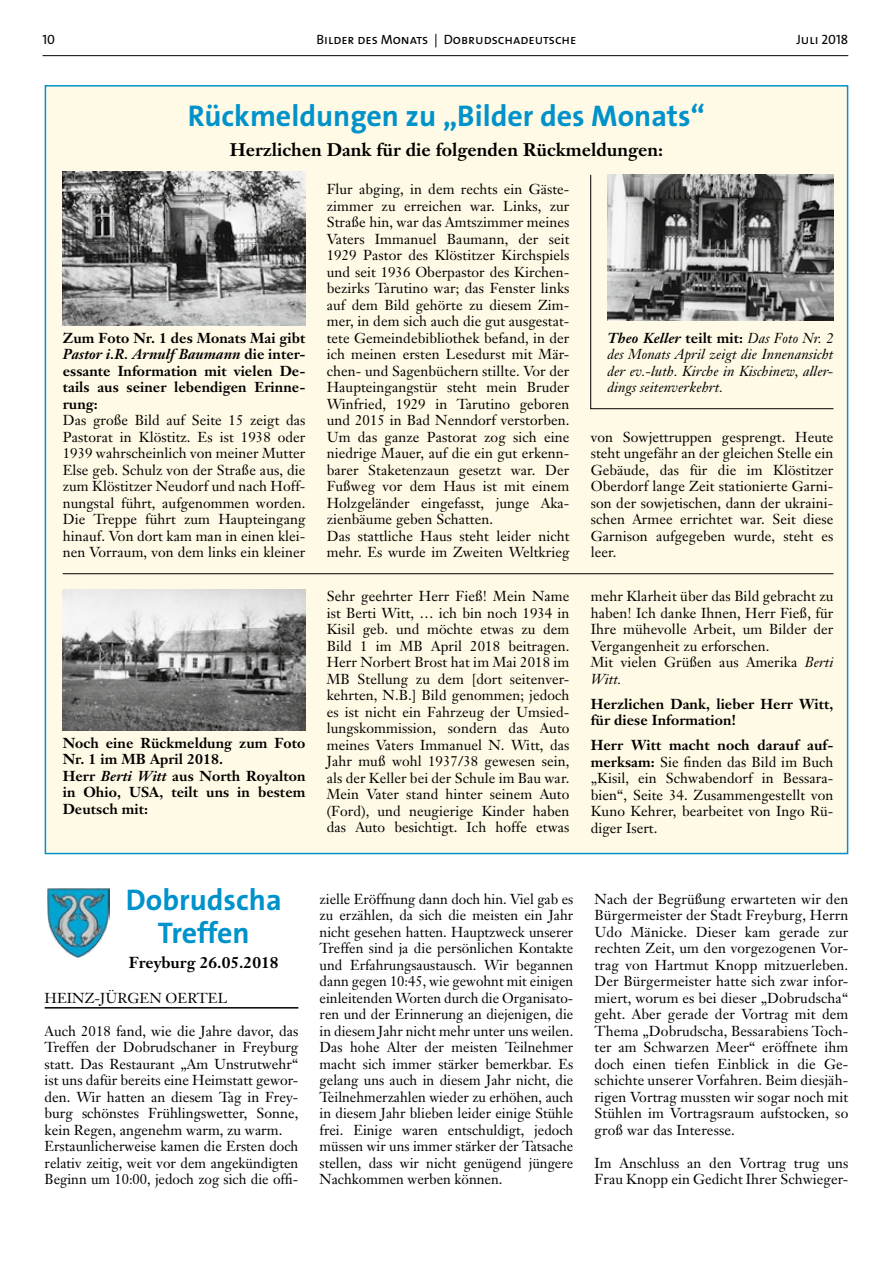
<style>
.page{position:relative;width:893px;height:1263px;background:#fff}
.page>*{position:absolute;margin:0;border:0;box-sizing:border-box;transform-origin:0 0}
.t1{font:700 30px/33px "The Sans B7";color:#0092ca;text-align:center}
.t2{font:700 18px "Janson Text";color:#000}
.t3{font:700 15.75px "Janson Text";color:#000}
.t4{font:14.25px/16.5px "Janson Text";letter-spacing:.005em;color:#000;text-align:justify}
.t5{font:700 14.25px/16.5px "Janson Text";letter-spacing:.005em;color:#000}
.t6{font:italic 14.25px/16.5px "Janson Text";letter-spacing:.005em;color:#000;text-align:justify}
.t7{font:13.5px "The Sans Caps";color:#000}
.s1{font-style:italic}
.s2{font-weight:700}
.s3{font-weight:700;font-style:normal}
</style>
<div class="page">
<hr style="left:43px;top:55px;width:805px;height:1px;background:#000">
<div style="left:45px;top:86px;width:803px;height:767px;background:#fffae5"></div>
<img style="left:63px;top:172px;width:242px;height:153px">
<img style="left:63px;top:589px;width:242px;height:142px">
<hr style="left:45px;top:1007px;width:253px;height:1px;background:#000">
<svg style="left:590px;top:174px;width:244px;height:235px"></svg>
<hr style="left:63px;top:573px;width:770px;height:1px;background:#000">
<img style="left:47px;top:888px;width:62px;height:69px">
<p class="t7" style="left:43px;top:28px;width:14px">10</p>
<p class="t7" style="left:317px;top:28px;width:261px">Bilder des Monats | Dobrudschadeutsche</p>
<p class="t7" style="left:796px;top:28px;width:53px">Juli 2018</p>
<h1 class="t1" style="left:188px;top:100px;width:519px">Rückmeldungen zu „Bilder des Monats“</h1>
<p class="t2" style="left:230px;top:138px;width:435px">Herzlichen Dank für die folgenden Rückmeldungen:</p>
<p class="t5" style="left:63px;top:329px;width:244px;text-align:justify">Zum Foto Nr. 1 des Monats Mai gibt <span class="s1">Pastor i.R. Arnulf Baumann</span> die inter&shy;essante Information mit vielen De&shy;tails aus seiner lebendigen Erinne&shy;rung:</p>
<p class="t4" style="left:63px;top:412px;width:244px">Das große Bild auf Seite 15 zeigt das Pastorat in Klöstitz. Es ist 1938 oder 1939 wahrscheinlich von meiner Mutter Else geb. Schulz von der Straße aus, die zum Klöstitzer Neudorf und nach Hoff&shy;nungstal führt, aufgenommen worden.<br>Die Treppe führt zum Haupteingang hinauf. Von dort kam man in einen klei&shy;nen Vorraum, von dem links ein kleiner</p>
<p class="t5" style="left:63px;top:734px;width:244px">Noch eine Rückmeldung zum Foto<br>Nr. 1 im MB April 2018.<br>Herr <span class="s1">Berti Witt</span> aus North Royalton in Ohio, USA, teilt uns in bestem<br>Deutsch mit:</p>
<p class="t4" style="left:327px;top:181px;width:244px;text-align:left">Flur abging, in dem rechts ein Gäste&shy;zimmer zu erreichen war. Links, zur Straße hin, war das Amtszimmer meines Vaters Immanuel Baumann, der seit 1929 Pastor des Klöstitzer Kirchspiels und seit 1936 Oberpastor des Kirchen&shy;bezirks Tarutino war; das Fenster links auf dem Bild gehörte zu diesem Zim&shy;mer, in dem sich auch die gut ausgestat&shy;tete Gemeindebibliothek befand, in der ich meinen ersten Lesedurst mit Mär&shy;chen- und Sagenbüchern stillte. Vor der Haupteingangstür steht mein Bruder Winfried, 1929 in Tarutino geboren und 2015 in Bad Nenndorf verstorben.<br>Um das ganze Pastorat zog sich eine niedrige Mauer, auf die ein gut erkenn&shy;barer Staketenzaun gesetzt war. Der Fußweg vor dem Haus ist mit einem Holzgeländer eingefasst, junge Aka&shy;zienbäume geben Schatten.<br>Das stattliche Haus steht leider nicht mehr. Es wurde im Zweiten Weltkrieg</p>
<p class="t6" style="left:607px;top:330px;width:228px"><span class="s2">Theo Keller</span> <span class="s3">teilt mit:</span> Das Foto Nr. 2 des Monats April zeigt die Innenansicht der ev.-luth. Kirche in Kischinew, aller&shy;dings seitenverkehrt.</p>
<p class="t4" style="left:591px;top:428px;width:244px">von Sowjettruppen gesprengt. Heute steht ungefähr an der gleichen Stelle ein Gebäude, das für die im Klöstitzer Oberdorf lange Zeit stationierte Garni&shy;son der sowjetischen, dann der ukraini&shy;schen Armee errichtet war. Seit diese Garnison aufgegeben wurde, steht es leer.</p>
<p class="t4" style="left:327px;top:588px;width:244px">Sehr geehrter Herr Fieß! Mein Name ist Berti Witt, … ich bin noch 1934 in Kisil geb. und möchte etwas zu dem Bild 1 im MB April 2018 beitragen.<br>Herr Norbert Brost hat im Mai 2018 im MB Stellung zu dem [dort seitenver&shy;kehrten, N.B.] Bild genommen; jedoch es ist nicht ein Fahrzeug der Umsied&shy;lungskommission, sondern das Auto meines Vaters Immanuel N. Witt, das Jahr muß wohl 1937/38 gewesen sein, als der Keller bei der Schule im Bau war.<br>Mein Vater stand hinter seinem Auto (Ford), und neugierige Kinder haben das Auto besichtigt. Ich hoffe etwas</p>
<p class="t4" style="left:591px;top:588px;width:244px;text-align:left">mehr Klarheit über das Bild gebracht zu haben! Ich danke Ihnen, Herr Fieß, für<br>Ihre mühevolle Arbeit, um Bilder der<br>Vergangenheit zu erforschen.<br>Mit vielen Grüßen aus Amerika <span class="s1">Berti<br>Witt.</span></p>
<p class="t5" style="left:591px;top:695px;width:244px">Herzlichen Dank, lieber Herr Witt, für diese Information!</p>
<p class="t4" style="left:591px;top:737px;width:244px"><span class="s2">Herr Witt macht noch darauf auf&shy;merksam:</span> Sie finden das Bild im Buch „Kisil, ein Schwabendorf in Bessara&shy;bien“, Seite 34. Zusammengestellt von Kuno Kehrer, bearbeitet von Ingo Rü&shy;diger Isert.</p>
<h1 class="t1" style="left:126px;top:884px;width:157px">Dobrudscha<br>Treffen</h1>
<p class="t3" style="left:129px;top:953px;width:151px">Freyburg 26.05.2018</p>
<p class="t4" style="left:45px;top:989px;width:23px">Heinz</p>
<p class="t4" style="left:95px;top:989px;width:35px">-Jürgen</p>
<p class="t4" style="left:166px;top:989px;width:23px">Oertel</p>
<p class="t4" style="left:45px;top:1022px;width:255px;text-align:left">Auch 2018 fand, wie die Jahre davor, das Treffen der Dobrudschaner in Freyburg statt. Das Restaurant „Am Unstrutwehr“ ist uns dafür bereits eine Heimstatt gewor&shy;den. Wir hatten an diesem Tag in Frey&shy;burg schönstes Frühlingswetter, Sonne, kein Regen, angenehm warm, zu warm.<br>Erstaunlicherweise kamen die Ersten doch relativ zeitig, weit vor dem angekündigten Beginn um 10:00, jedoch zog sich die offi-</p>
<p class="t4" style="left:320px;top:890px;width:255px">zielle Eröffnung dann doch hin. Viel gab es zu erzählen, da sich die meisten ein Jahr nicht gesehen hatten. Hauptzweck unserer Treffen sind ja die persönlichen Kontakte und Erfahrungsaustausch. Wir begannen dann gegen 10:45, wie gewohnt mit einigen einleitenden Worten durch die Organisato&shy;ren und der Erinnerung an diejenigen, die in diesem Jahr nicht mehr unter uns weilen.<br>Das hohe Alter der meisten Teilnehmer macht sich immer stärker bemerkbar. Es gelang uns auch in diesem Jahr nicht, die Teilnehmerzahlen wieder zu erhöhen, auch in diesem Jahr blieben leider einige Stühle frei. Einige waren entschuldigt, jedoch müssen wir uns immer stärker der Tatsache stellen, dass wir nicht genügend jüngere Nachkommen werben können.</p>
<p class="t4" style="left:595px;top:890px;width:255px">Nach der Begrüßung erwarteten wir den Bürgermeister der Stadt Freyburg, Herrn Udo Mänicke. Dieser kam gerade zur rechten Zeit, um den vorgezogenen Vor&shy;trag von Hartmut Knopp mitzuerleben.<br>Der Bürgermeister hatte sich zwar infor&shy;miert, worum es bei dieser „Dobrudscha“ geht. Aber gerade der Vortrag mit dem Thema „Dobrudscha, Bessarabiens Toch&shy;ter am Schwarzen Meer“ eröffnete ihm doch einen tiefen Einblick in die Ge&shy;schichte unserer Vorfahren. Beim diesjäh&shy;rigen Vortrag mussten wir sogar noch mit Stühlen im Vortragsraum aufstocken, so groß war das Interesse.</p>
<p class="t4" style="left:595px;top:1154px;width:255px">Im Anschluss an den Vortrag trug uns<br>Frau Knopp ein Gedicht Ihrer Schwieger-</p>
</div>
